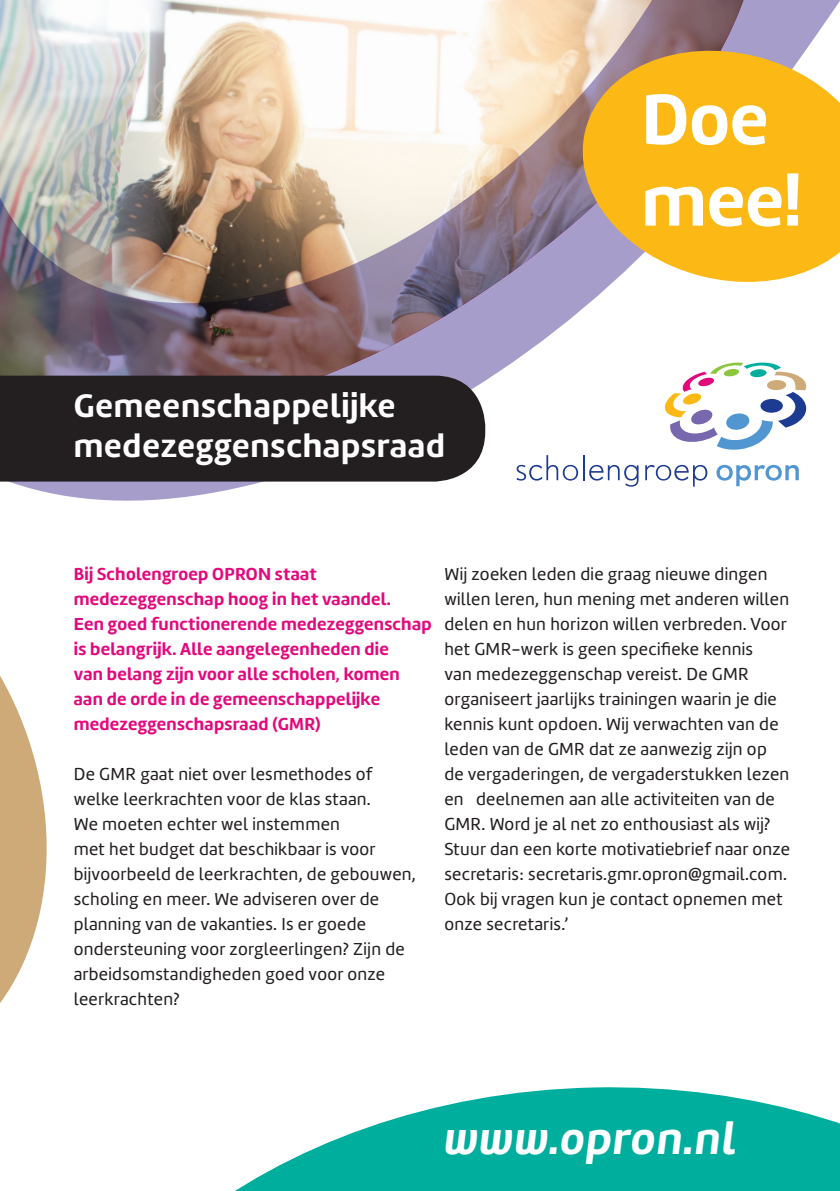
<style>
.page{position:relative;width:840px;height:1191px;background:#fff}
.page>*{position:absolute;margin:0;border:0;box-sizing:border-box;transform-origin:0 0}
.t1{font:700 74.4px "Marine";color:#fff}
.t2{font:italic 700 46.6px "Marine";letter-spacing:.025em;color:#fff}
.t3{font:700 33.8px/40.4px "Marine";letter-spacing:.025em;color:#fff}
.t4{font:18px/25px "Marine";letter-spacing:.015em;color:#231f20}
.t5{font:700 18px/25px "Marine";letter-spacing:.015em;color:#e2097c}
</style>
<div class="page">
<img style="left:0;top:0;width:839px;height:501px">
<div style="left:0;top:376px;width:485px;height:105px;background:#231f20"></div>
<svg style="left:569px;top:37px;width:270px;height:259px;background:#ecb94a"></svg>
<svg style="left:0;top:676px;width:47px;height:327px;fill:#ceaa78"></svg>
<svg style="left:235px;top:1087px;width:604px;height:104px;fill:#00ae9d"></svg>
<p class="t3" style="left:74px;top:384px;width:372px">Gemeenschappelijke medezeggenschapsraad</p>
<p class="t1" style="left:641px;top:70px;width:128px">Doe</p>
<p class="t1" style="left:641px;top:152px;width:161px">mee!</p>
<p class="t5" style="left:74px;top:561px;width:318px">Bij Scholengroep OPRON staat medezeggenschap hoog in het vaandel.</p>
<p class="t5" style="left:74px;top:611px;width:359px">Een goed functionerende medezeggenschap is belangrijk. Alle aangelegenheden die<br>van belang zijn voor alle scholen, komen aan de orde in de gemeenschappelijke medezeggenschapsraad (GMR)</p>
<p class="t4" style="left:74px;top:761px;width:343px">De GMR gaat niet over lesmethodes of welke leerkrachten voor de klas staan.<br>We moeten echter wel instemmen<br>met het budget dat beschikbaar is voor bijvoorbeeld de leerkrachten, de gebouwen, scholing en meer. We adviseren over de planning van de vakanties. Is er goede ondersteuning voor zorgleerlingen? Zijn de arbeidsomstandigheden goed voor onze leerkrachten?</p>
<p class="t4" style="left:444px;top:561px;width:347px">Wij zoeken leden die graag nieuwe dingen willen leren, hun mening met anderen willen delen en hun horizon willen verbreden. Voor het GMR-werk is geen specifieke kennis<br>van medezeggenschap vereist. De GMR organiseert jaarlijks trainingen waarin je die kennis kunt opdoen. Wij verwachten van de leden van de GMR dat ze aanwezig zijn op de vergaderingen, de vergaderstukken lezen en deelnemen aan alle activiteiten van de GMR. Word je al net zo enthousiast als wij?<br>Stuur dan een korte motivatiebrief naar onze secretaris: secretaris.gmr.opron@gmail.com.<br>Ook bij vragen kun je contact opnemen met onze secretaris.’</p>
<p class="t2" style="left:444px;top:1107px;width:293px">www.opron.nl</p>
</div>
